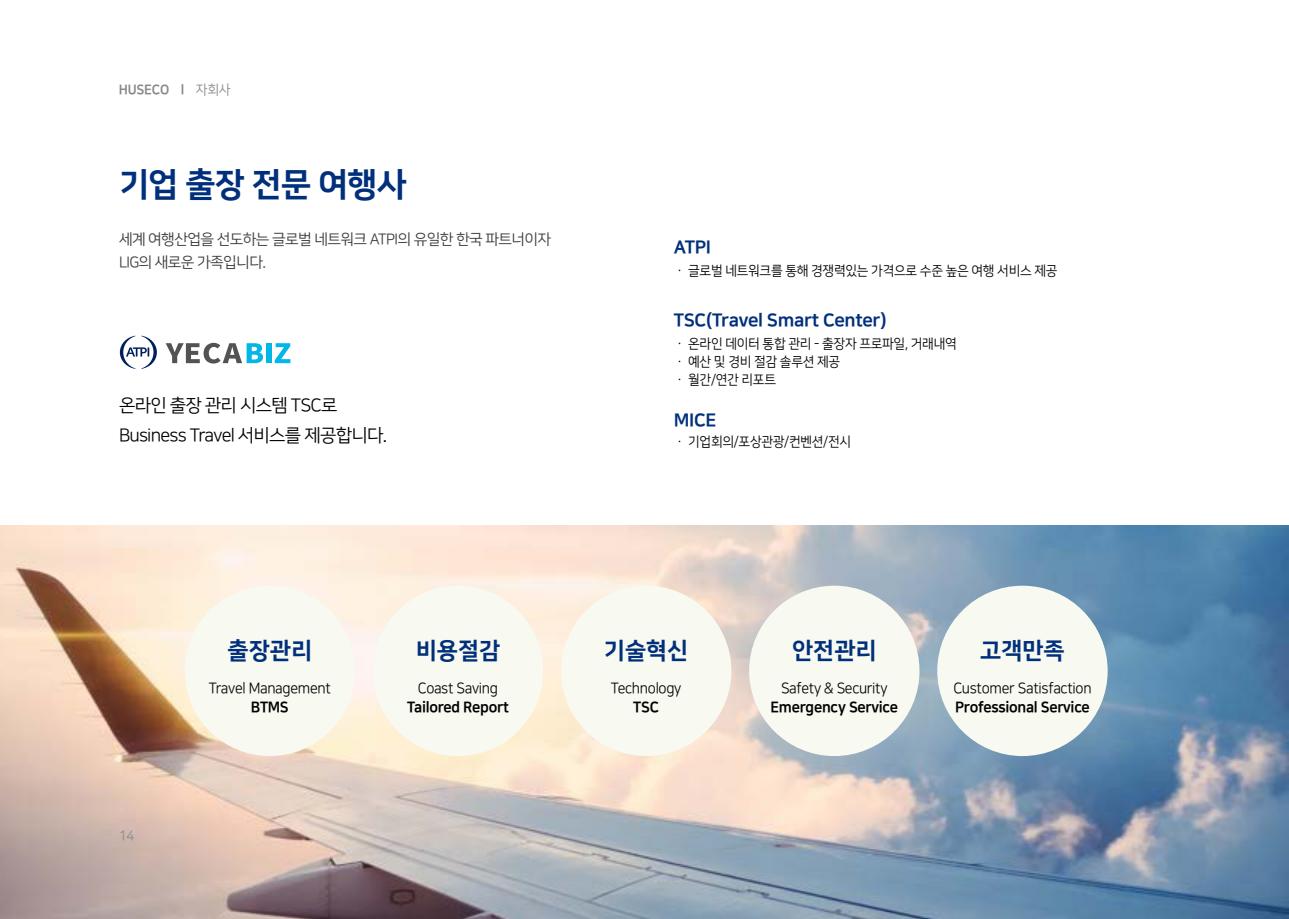
<style>
.page{position:relative;width:1289px;height:919px;background:#fff}
.page>*{position:absolute;margin:0;border:0;box-sizing:border-box;transform-origin:0 0}
.t1{font:33px "Nanum Square EB";letter-spacing:-.02em;color:#002f7b}
.t2{font:23.25px "Nanum Square EB";color:#002f7b}
.t3{font:18px/30px "Nanum Square R";letter-spacing:-.04em;color:#000}
.t4{font:18px "Nanum Square EB";letter-spacing:-.02em;color:#002f7b}
.t5{font:15px/22.5px "Nanum Square R";letter-spacing:-.04em;color:#3e3a39}
.t6{font:14.85px "Nanum Square R";letter-spacing:-.02em;color:#000;scale:.95 1}
.t7{font:14.85px "Nanum Square EB";letter-spacing:-.02em;color:#000;scale:.95 1}
.t8{font:13.5px/18px "Nanum Square R";letter-spacing:-.02em;color:#000;scale:.95 1}
.t9{font:13.5px "Nanum Square EB";letter-spacing:-.02em;color:#898989;scale:.95 1}
.t10{font:13.5px "Nanum Square R";color:#898989;scale:.95 1}
.s1{font-family:"Nanum Square R"}
</style>
<div class="page">
<img style="left:0;top:525px;width:1288px;height:393px">
<svg style="left:166px;top:343px;width:97px;height:20px"></svg>
<div style="left:266px;top:343px;width:5px;height:20px;background:#00b7e7"></div>
<svg style="left:275px;top:343px;width:15px;height:20px"></svg>
<svg style="left:120px;top:335px;width:37px;height:34px"></svg>
<div style="left:185px;top:585px;width:170px;height:171px;background:#f8f9f1;border-radius:50%"></div>
<div style="left:561px;top:585px;width:170px;height:171px;background:#f8f9f1;border-radius:50%"></div>
<div style="left:373px;top:585px;width:170px;height:171px;background:#f8f9f1;border-radius:50%"></div>
<div style="left:749px;top:585px;width:170px;height:171px;background:#f8f9f1;border-radius:50%"></div>
<div style="left:937px;top:585px;width:170px;height:171px;background:#f8f9f1;border-radius:50%"></div>
<p class="t9" style="left:119px;top:83px;width:119px">HUSECO l <span class="s1">자회사</span></p>
<h1 class="t1" style="left:119px;top:166px;width:289px">기업 출장 전문 여행사</h1>
<p class="t5" style="left:119px;top:229px;width:434px">세계 여행산업을 선도하는 글로벌 네트워크 ATPI의 유일한 한국 파트너이자<br>LIG의 새로운 가족입니다.</p>
<h3 class="t4" style="left:673px;top:237px;width:39px">ATPI</h3>
<p class="t8" style="left:673px;top:262px;width:405px">ㆍ 글로벌 네트워크를 통해 경쟁력있는 가격으로 수준 높은 여행 서비스 제공</p>
<h3 class="t4" style="left:673px;top:310px;width:214px">TSC(Travel Smart Center)</h3>
<h3 class="t3" style="left:119px;top:390px;width:270px">온라인 출장 관리 시스템 TSC로<br>Business Travel 서비스를 제공합니다.</h3>
<p class="t10" style="left:119px;top:828px;width:17px">14</p>
<h2 class="t2" style="left:228px;top:638px;width:86px">출장관리</h2>
<p class="t6" style="left:209px;top:680px;width:130px">Travel Management</p>
<p class="t7" style="left:251px;top:699px;width:41px">BTMS</p>
<h2 class="t2" style="left:416px;top:638px;width:86px">비용절감</h2>
<p class="t6" style="left:418px;top:680px;width:86px">Coast Saving</p>
<p class="t7" style="left:407px;top:699px;width:109px">Tailored Report</p>
<p class="t8" style="left:673px;top:335px;width:299px">ㆍ 온라인 데이터 통합 관리 - 출장자 프로파일, 거래내역ㆍ 예산 및 경비 절감 솔루션 제공<br>ㆍ 월간/연간 리포트</p>
<h3 class="t4" style="left:673px;top:410px;width:44px">MICE</h3>
<p class="t8" style="left:673px;top:433px;width:188px">ㆍ 기업회의/포상관광/컨벤션/전시</p>
<h2 class="t2" style="left:604px;top:638px;width:86px">기술혁신</h2>
<p class="t6" style="left:611px;top:680px;width:76px">Technology</p>
<p class="t7" style="left:633px;top:699px;width:29px">TSC</p>
<h2 class="t2" style="left:792px;top:638px;width:86px">안전관리</h2>
<p class="t6" style="left:781px;top:680px;width:114px">Safety &amp; Security</p>
<p class="t7" style="left:770px;top:699px;width:136px">Emergency Service</p>
<h2 class="t2" style="left:980px;top:638px;width:86px">고객만족</h2>
<p class="t6" style="left:953px;top:680px;width:147px">Customer Satisfaction</p>
<p class="t7" style="left:955px;top:699px;width:143px">Professional Service</p>
</div>
